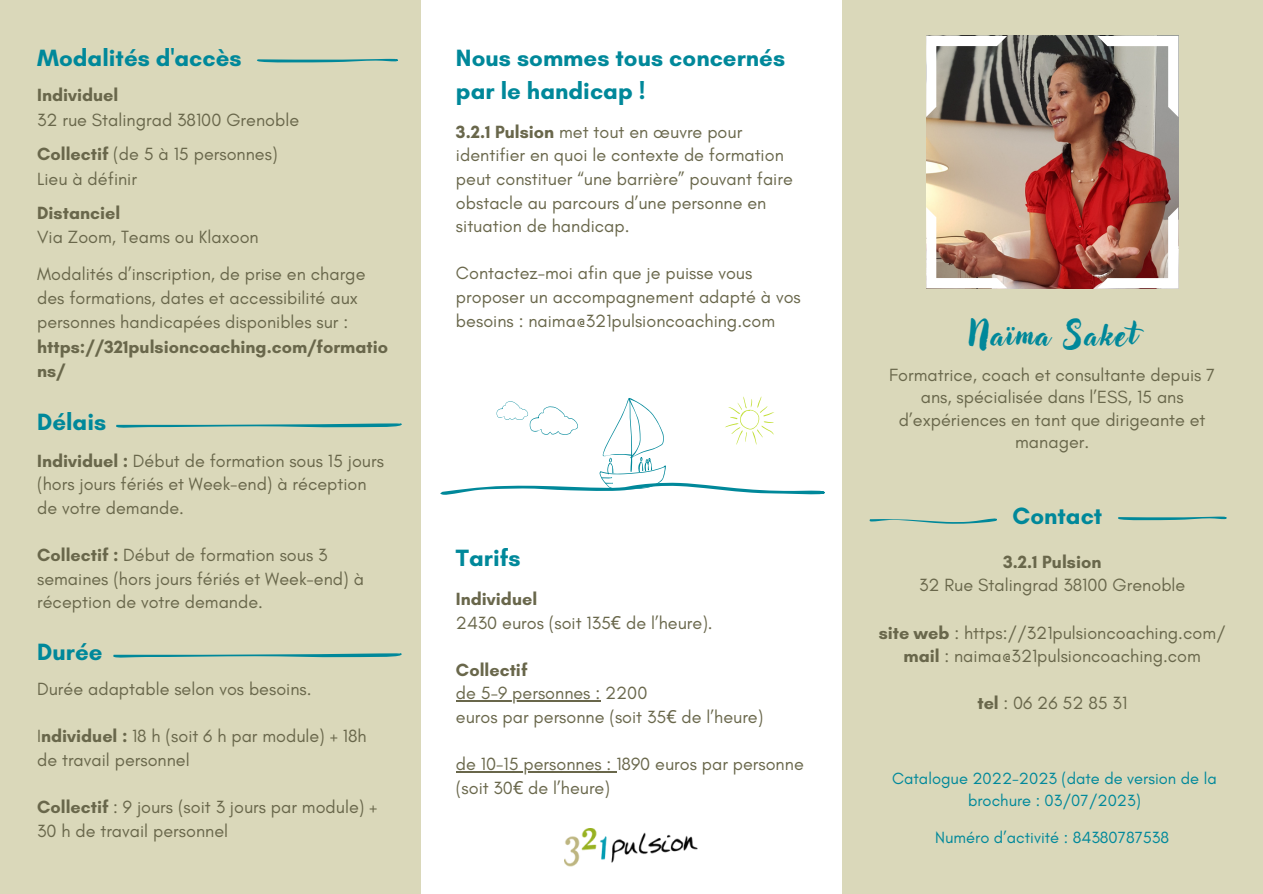
<style>
.page{position:relative;width:1263px;height:894px;background:#fff}
.page>*{position:absolute;margin:0;border:0;box-sizing:border-box;transform-origin:0 0}
.t1{font:31.5px "Adlery Pro";letter-spacing:.05em;color:#00889a}
.t2{font:700 24px/32.5px "Glacial Indifference";color:#00889a}
.t3{font:18px/23.5px "Glacial Indifference";color:#69674b}
.t4{font:700 18px/24.3px "Glacial Indifference";color:#69674b}
.t5{font:16.5px/21.3px "Glacial Indifference";color:#00889a;text-align:center}
.s1{font-weight:700}
.s2{font-family:"Noto Sans"}
</style>
<div class="page">
<div style="left:0;top:0;width:421px;height:893px;background:#dad8ba"></div>
<div style="left:842px;top:0;width:420px;height:893px;background:#dad8ba"></div>
<img style="left:926px;top:36px;width:252px;height:252px">
<svg style="left:440px;top:396px;width:385px;height:99px"></svg>
<svg style="left:257px;top:59px;width:141px;height:4px"></svg>
<svg style="left:113px;top:653px;width:289px;height:5px"></svg>
<svg style="left:116px;top:423px;width:286px;height:5px"></svg>
<img style="left:565px;top:828px;width:132px;height:39px">
<svg style="left:869px;top:518px;width:128px;height:5px"></svg>
<svg style="left:1118px;top:516px;width:109px;height:4px"></svg>
<hr style="left:456px;top:700px;width:144px;height:1px;background:#69674b">
<hr style="left:456px;top:771px;width:160px;height:1px;background:#69674b">
<p class="t2" style="left:37px;top:41px;width:206px">Modalités d'accès</p>
<p class="t4" style="left:37px;top:83px;width:83px">Individuel</p>
<p class="t3" style="left:37px;top:108px;width:264px">32 rue Stalingrad 38100 Grenoble</p>
<p class="t3" style="left:37px;top:142px;width:242px"><span class="s1">Collectif</span> (de 5 à 15 personnes)</p>
<p class="t3" style="left:37px;top:166px;width:101px">Lieu à définir</p>
<p class="t4" style="left:37px;top:200px;width:85px">Distanciel</p>
<p class="t3" style="left:37px;top:225px;width:223px">Via Zoom, Teams ou Klaxoon</p>
<p class="t3" style="left:37px;top:261px;width:330px;line-height:24.3px">Modalités d’inscription, de prise en charge des formations, dates et accessibilité aux personnes handicapées disponibles sur :</p>
<p class="t4" style="left:37px;top:334px;width:353px">https://321pulsioncoaching.com/formatio ns/</p>
<p class="t2" style="left:37px;top:405px;width:71px">Délais</p>
<p class="t3" style="left:37px;top:448px;width:348px"><span class="s1">Individuel :</span> Début de formation sous 15 jours (hors jours fériés et Week-end) à réception de votre demande.</p>
<p class="t3" style="left:37px;top:543px;width:328px"><span class="s1">Collectif :</span> Début de formation sous 3 semaines (hors jours fériés et Week-end) à réception de votre demande.</p>
<p class="t2" style="left:37px;top:635px;width:67px">Durée</p>
<p class="t3" style="left:37px;top:676px;width:276px">Durée adaptable selon vos besoins.</p>
<p class="t3" style="left:37px;top:724px;width:331px">I<span class="s1">ndividuel :</span> 18 h (soit 6 h par module) + 18h de travail personnel</p>
<p class="t3" style="left:37px;top:794px;width:342px"><span class="s1">Collectif</span> : 9 jours (soit 3 jours par module) +<br>30 h de travail personnel</p>
<p class="t2" style="left:456px;top:41px;width:331px">Nous sommes tous concernés par le handicap !</p>
<p class="t3" style="left:456px;top:119px;width:338px"><span class="s1">3.2.1 Pulsion</span> met tout en œuvre pour identifier en quoi le contexte de formation peut constituer “une barrière” pouvant faire obstacle au parcours d’une personne en situation de handicap.</p>
<p class="t3" style="left:456px;top:261px;width:346px">Contactez-moi afin que je puisse vous proposer un accompagnement adapté à vos besoins : naima@321pulsioncoaching.com</p>
<p class="t2" style="left:456px;top:541px;width:66px">Tarifs</p>
<p class="t4" style="left:456px;top:586px;width:83px">Individuel</p>
<p class="t3" style="left:456px;top:610px;width:258px">2430 euros (soit 135<span class="s2">€</span> de l’heure).</p>
<p class="t4" style="left:456px;top:657px;width:73px">Collectif</p>
<p class="t3" style="left:456px;top:681px;width:193px">de 5-9 personnes : 2200</p>
<p class="t3" style="left:456px;top:704px;width:309px">euros par personne (soit 35<span class="s2">€</span> de l’heure)</p>
<p class="t3" style="left:456px;top:752px;width:349px">de 10-15 personnes : 1890 euros par personne (soit 30<span class="s2">€</span> de l’heure)</p>
<p class="t1" style="left:968px;top:320px;width:169px">Naïma Saket</p>
<p class="t3" style="left:889px;top:363px;width:327px;line-height:22.5px;text-align:center">Formatrice, coach et consultante depuis 7 ans, spécialisée dans l’ESS, 15 ans d’expériences en tant que dirigeante et manager.</p>
<p class="t2" style="left:1012px;top:499px;width:91px">Contact</p>
<p class="t4" style="left:1003px;top:549px;width:100px">3.2.1 Pulsion</p>
<p class="t3" style="left:919px;top:573px;width:268px">32 Rue Stalingrad 38100 Grenoble</p>
<p class="t3" style="left:879px;top:620px;width:349px"><span class="s1">site web</span> : https://321pulsioncoaching.com/</p>
<p class="t3" style="left:904px;top:644px;width:299px"><span class="s1">mail</span> : naima@321pulsioncoaching.com</p>
<p class="t3" style="left:977px;top:691px;width:151px"><span class="s1">tel</span> : 06 26 52 85 31</p>
<p class="t5" style="left:892px;top:767px;width:326px">Catalogue 2022-2023 (date de version de la brochure : 03/07/2023)</p>
<p class="t5" style="left:935px;top:825px;width:235px">Numéro d’activité : 84380787538</p>
</div>
